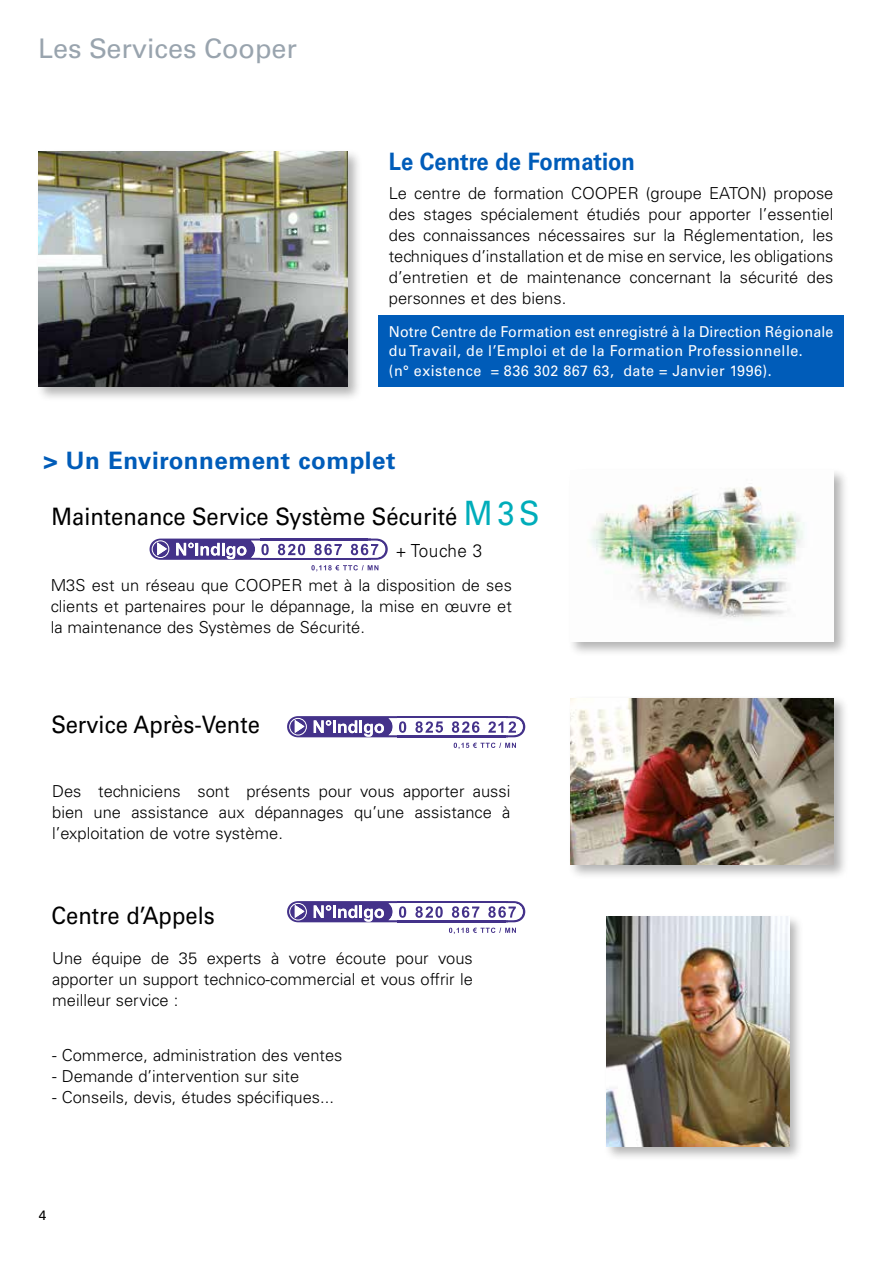
<style>
.page{position:relative;width:893px;height:1263px;background:#fff}
.page>*{position:absolute;margin:0;border:0;box-sizing:border-box;transform-origin:0 0}
.t1{font:27px "Univers LT";color:#99a4ae}
.t2{font:24px "Univers LT";color:#000;scale:.91 1}
.t3{font:700 24px "Univers LT";letter-spacing:.01em;color:#005cb9}
.t4{font:700 24px "Univers LT";letter-spacing:.01em;color:#005cb9;scale:.91 1}
.t5{font:300 18px "Univers LT";letter-spacing:.035em;color:#000;scale:.95 1}
.t6{font:300 16.5px/21px "Univers LT";color:#000;text-align:justify}
.t7{font:15px/19.5px "Univers LT";letter-spacing:.035em;color:#fff;scale:.95 1}
.t8{font:13.5px "Univers LT";color:#000}
.s1{font-size:33.6px;color:#00adba}
</style>
<div class="page">
<div style="left:378px;top:315px;width:466px;height:72px;background:#005cb9"></div>
<div style="left:35px;top:149px;width:328px;height:253px;background:#000;opacity:.3"></div>
<img style="left:38px;top:152px;width:310px;height:235px">
<div style="left:567px;top:467px;width:282px;height:190px;background:#000;opacity:.3"></div>
<img style="left:570px;top:470px;width:263px;height:172px">
<div style="left:567px;top:695px;width:282px;height:185px;background:#000;opacity:.3"></div>
<img style="left:570px;top:698px;width:263px;height:166px">
<hr style="left:397px;top:716px;width:111px;height:2px;background:#44328a">
<hr style="left:397px;top:735px;width:111px;height:2px;background:#44328a">
<svg style="left:287px;top:716px;width:119px;height:22px"></svg>
<svg style="left:415px;top:721px;width:28px;height:12px"></svg>
<svg style="left:452px;top:716px;width:74px;height:33px"></svg>
<hr style="left:397px;top:901px;width:111px;height:2px;background:#44328a">
<hr style="left:397px;top:920px;width:111px;height:2px;background:#44328a">
<svg style="left:287px;top:901px;width:119px;height:22px"></svg>
<svg style="left:415px;top:906px;width:28px;height:12px"></svg>
<svg style="left:449px;top:901px;width:77px;height:33px"></svg>
<div style="left:603px;top:913px;width:201px;height:248px;background:#000;opacity:.3"></div>
<img style="left:606px;top:916px;width:183px;height:230px">
<hr style="left:260px;top:539px;width:110px;height:2px;background:#44328a">
<hr style="left:260px;top:558px;width:110px;height:2px;background:#44328a">
<svg style="left:149px;top:538px;width:120px;height:22px"></svg>
<svg style="left:278px;top:544px;width:27px;height:11px"></svg>
<svg style="left:311px;top:538px;width:77px;height:33px"></svg>
<h1 class="t1" style="left:38px;top:32px;width:260px">Les Services Cooper</h1>
<h2 class="t4" style="left:389px;top:147px;width:272px">Le Centre de Formation</h2>
<p class="t6" style="left:389px;top:183px;width:446px">Le centre de formation COOPER (groupe EATON) propose des stages spécialement étudiés pour apporter l’essentiel des connaissances nécessaires sur la Réglementation, les techniques d’installation et de mise en service, les obligations d’entretien et de maintenance concernant la sécurité des personnes et des biens.</p>
<p class="t7" style="left:389px;top:322px;width:470px">Notre Centre de Formation est enregistré à la Direction Régionale du Travail, de l’Emploi et de la Formation Professionnelle.<br>(n° existence = 836 302 867 63, date = Janvier 1996).</p>
<h2 class="t3" style="left:43px;top:446px;width:354px">&gt; Un Environnement complet</h2>
<h2 class="t2" style="left:51px;top:502px;width:538px">Maintenance Service Système Sécurité <span class="s1">M3S</span></h2>
<p class="t5" style="left:396px;top:540px;width:93px">+ Touche 3</p>
<p class="t6" style="left:51px;top:575px;width:463px">M3S est un réseau que COOPER met à la disposition de ses clients et partenaires pour le dépannage, la mise en œuvre et la maintenance des Systèmes de Sécurité.</p>
<h2 class="t2" style="left:51px;top:711px;width:230px">Service Après-Vente</h2>
<p class="t6" style="left:52px;top:781px;width:460px">Des techniciens sont présents pour vous apporter aussi bien une assistance aux dépannages qu’une assistance à l’exploitation de votre système.</p>
<h2 class="t2" style="left:51px;top:901px;width:181px">Centre d’Appels</h2>
<p class="t6" style="left:52px;top:948px;width:422px">Une équipe de 35 experts à votre écoute pour vous apporter un support technico-commercial et vous offrir le meilleur service :</p>
<p class="t6" style="left:52px;top:1044px;width:292px">- Commerce, administration des ventes</p>
<p class="t6" style="left:52px;top:1065px;width:249px">- Demande d’intervention sur site</p>
<p class="t6" style="left:52px;top:1086px;width:283px">- Conseils, devis, études spécifiques...</p>
<p class="t8" style="left:39px;top:1207px;width:9px">4</p>
</div>
